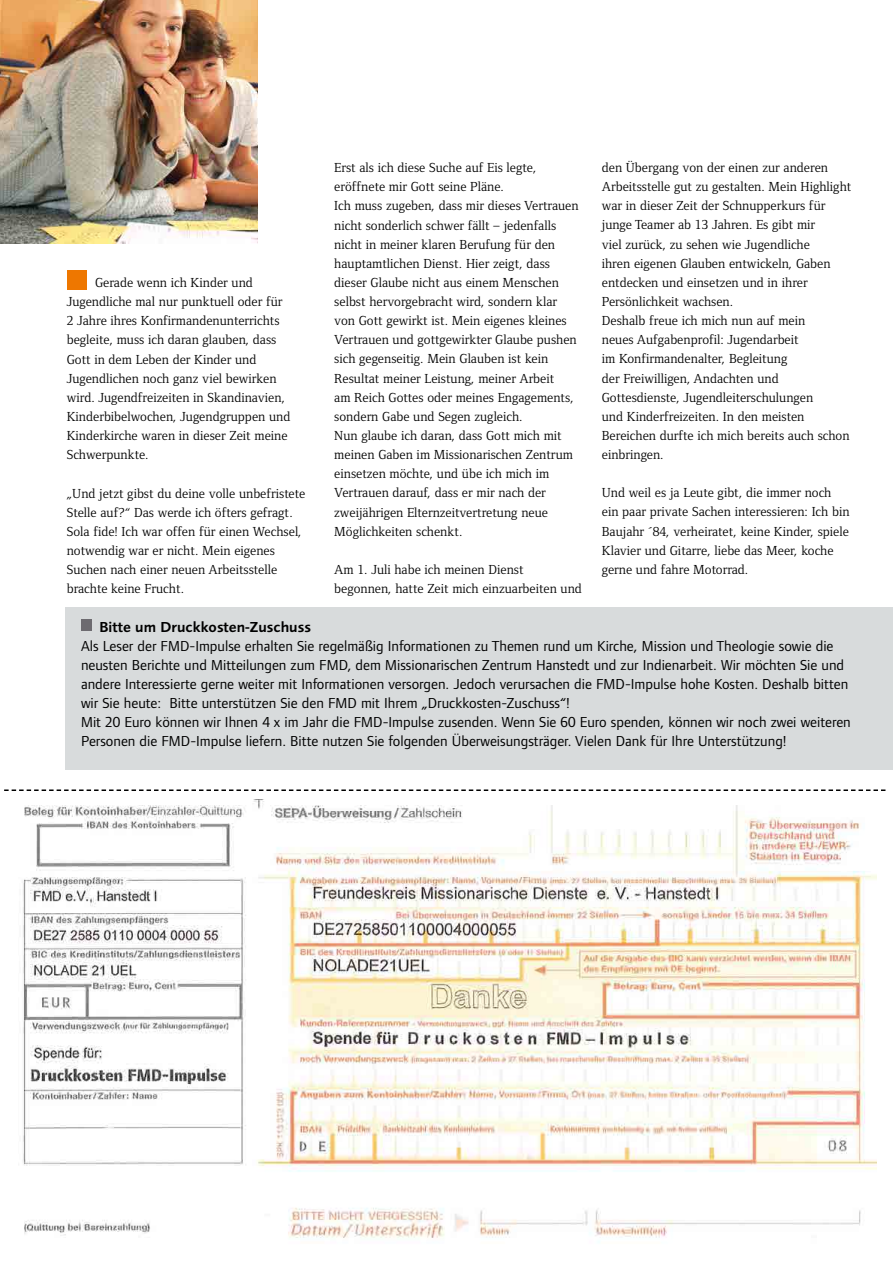
<style>
.page{position:relative;width:893px;height:1263px;background:#fff}
.page>*{position:absolute;margin:0;border:0;box-sizing:border-box;transform-origin:0 0}
.t1{font:15px/19.2px "Foundry Form Sans";color:#000}
.t2{font:600 15px "Foundry Sans";color:#000}
.t3{font:13.5px/19.2px "Foundry Form Serif";color:#000}
</style>
<div class="page">
<img style="left:0;top:0;width:258px;height:243px">
<div style="left:66px;top:608px;width:827px;height:162px;background:#d8dbdc"></div>
<img style="left:23px;top:800px;width:853px;height:438px">
<svg style="left:4px;top:789px;width:882px;height:2px"></svg>
<div style="left:81px;top:619px;width:10px;height:11px;background:#6d6b70"></div>
<div style="left:68px;top:270px;width:19px;height:19px;background:#e70"></div>
<p class="t3" style="left:67px;top:273px;width:225px;text-indent:28px">Gerade wenn ich Kinder und Jugendliche mal nur punktuell oder für 2 Jahre ihres Konfirmandenunterrichts begleite, muss ich daran glauben, dass Gott in dem Leben der Kinder und Jugendlichen noch ganz viel bewirken wird. Jugendfreizeiten in Skandinavien, Kinderbibelwochen, Jugendgruppen und Kinderkirche waren in dieser Zeit meine Schwerpunkte.</p>
<p class="t3" style="left:67px;top:483px;width:240px">„Und jetzt gibst du deine volle unbefristete Stelle auf?“ Das werde ich öfters gefragt.<br>Sola fide! Ich war offen für einen Wechsel, notwendig war er nicht. Mein eigenes Suchen nach einer neuen Arbeitsstelle brachte keine Frucht.</p>
<p class="t3" style="left:334px;top:158px;width:246px">Erst als ich diese Suche auf Eis legte, eröffnete mir Gott seine Pläne.<br>Ich muss zugeben, dass mir dieses Vertrauen nicht sonderlich schwer fällt – jedenfalls nicht in meiner klaren Berufung für den hauptamtlichen Dienst. Hier zeigt, dass dieser Glaube nicht aus einem Menschen selbst hervorgebracht wird, sondern klar von Gott gewirkt ist. Mein eigenes kleines Vertrauen und gottgewirkter Glaube pushen sich gegenseitig. Mein Glauben ist kein Resultat meiner Leistung, meiner Arbeit<br>am Reich Gottes oder meines Engagements, sondern Gabe und Segen zugleich.<br>Nun glaube ich daran, dass Gott mich mit meinen Gaben im Missionarischen Zentrum einsetzen möchte, und übe ich mich im Vertrauen darauf, dass er mir nach der zweijährigen Elternzeitvertretung neue Möglichkeiten schenkt.</p>
<p class="t3" style="left:334px;top:560px;width:249px">Am 1. Juli habe ich meinen Dienst begonnen, hatte Zeit mich einzuarbeiten und</p>
<p class="t3" style="left:602px;top:158px;width:251px">den Übergang von der einen zur anderen Arbeitsstelle gut zu gestalten. Mein Highlight war in dieser Zeit der Schnupperkurs für junge Teamer ab 13 Jahren. Es gibt mir<br>viel zurück, zu sehen wie Jugendliche<br>ihren eigenen Glauben entwickeln, Gaben entdecken und einsetzen und in ihrer Persönlichkeit wachsen.<br>Deshalb freue ich mich nun auf mein<br>neues Aufgabenprofil: Jugendarbeit<br>im Konfirmandenalter, Begleitung<br>der Freiwilligen, Andachten und Gottesdienste, Jugendleiterschulungen<br>und Kinderfreizeiten. In den meisten Bereichen durfte ich mich bereits auch schon einbringen.</p>
<p class="t3" style="left:602px;top:483px;width:249px">Und weil es ja Leute gibt, die immer noch ein paar private Sachen interessieren: Ich bin Baujahr ´84, verheiratet, keine Kinder, spiele Klavier und Gitarre, liebe das Meer, koche gerne und fahre Motorrad.</p>
<p class="t2" style="left:99px;top:618px;width:213px">Bitte um Druckkosten-Zuschuss</p>
<p class="t1" style="left:81px;top:636px;width:771px">Als Leser der FMD-Impulse erhalten Sie regelmäßig Informationen zu Themen rund um Kirche, Mission und Theologie sowie die neusten Berichte und Mitteilungen zum FMD, dem Missionarischen Zentrum Hanstedt und zur Indienarbeit. Wir möchten Sie und andere Interessierte gerne weiter mit Informationen versorgen. Jedoch verursachen die FMD-Impulse hohe Kosten. Deshalb bitten wir Sie heute: Bitte unterstützen Sie den FMD mit Ihrem „Druckkosten-Zuschuss“!<br>Mit 20 Euro können wir Ihnen 4 x im Jahr die FMD-Impulse zusenden. Wenn Sie 60 Euro spenden, können wir noch zwei weiteren Personen die FMD-Impulse liefern. Bitte nutzen Sie folgenden Überweisungsträger. Vielen Dank für Ihre Unterstützung!</p>
</div>
